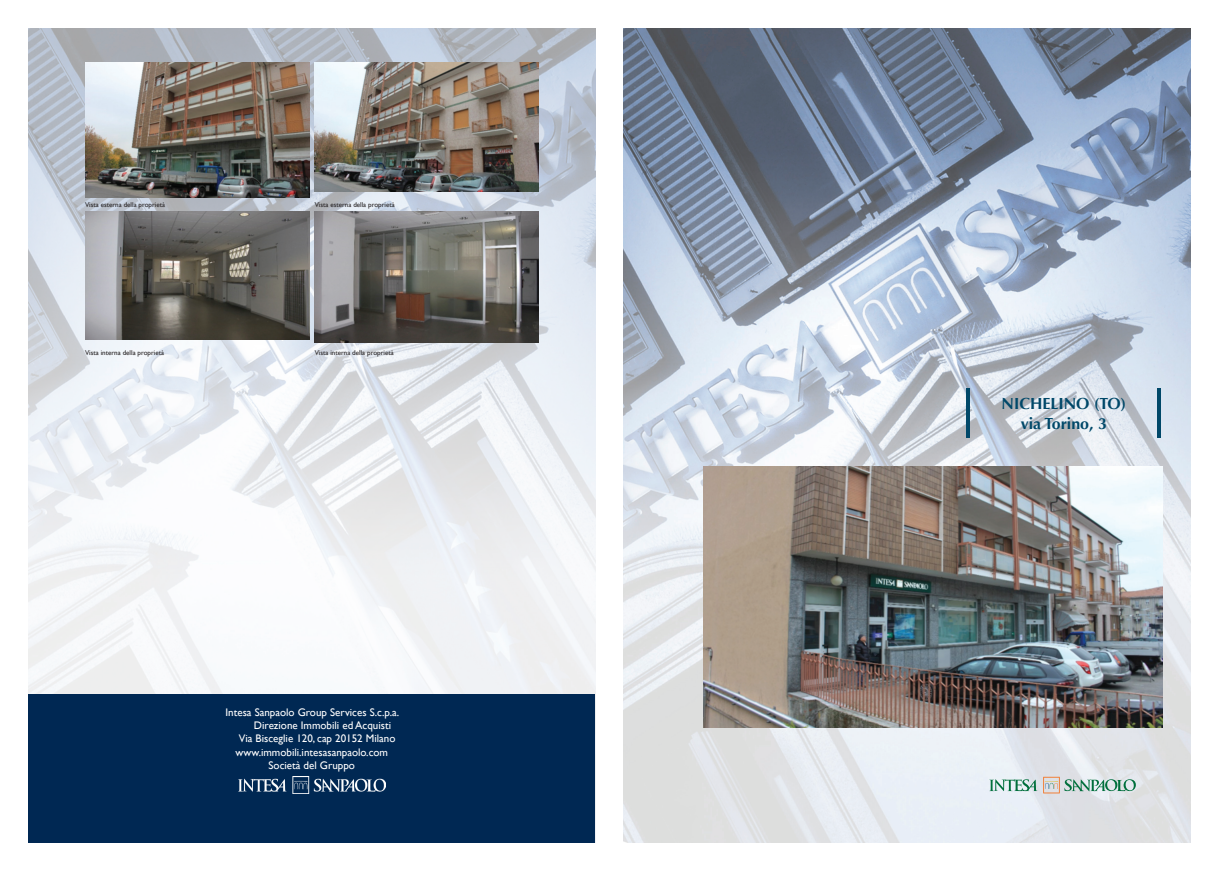
<style>
.page{position:relative;width:1219px;height:871px;background:#fff}
.page>*{position:absolute;margin:0;border:0;box-sizing:border-box;transform-origin:0 0}
.t1{font:700 16px/20px "Optima";color:#004869;text-align:center}
.t2{font:11px "Gill Sans";color:#fff}
.t3{font:7px "Gill Sans";color:#231f20}
</style>
<div class="page">
<img style="left:624px;top:28px;width:567px;height:814px">
<img style="left:28px;top:28px;width:567px;height:665px">
<div style="left:28px;top:693px;width:567px;height:149px;background:#002853"></div>
<svg style="left:989px;top:779px;width:48px;height:11px"></svg>
<svg style="left:1043px;top:776px;width:93px;height:17px;background:#b5c8bf"></svg>
<hr style="left:966px;top:388px;width:3px;height:49px;background:#004869">
<hr style="left:1157px;top:388px;width:4px;height:49px;background:#004869">
<img style="left:239px;top:776px;width:146px;height:17px">
<img style="left:704px;top:466px;width:458px;height:261px">
<img style="left:85px;top:62px;width:224px;height:135px">
<img style="left:315px;top:62px;width:224px;height:130px">
<img style="left:85px;top:211px;width:224px;height:128px">
<img style="left:315px;top:211px;width:224px;height:132px">
<p class="t3" style="left:85px;top:200px;width:82px">Vista esterna della proprietà</p>
<p class="t3" style="left:315px;top:200px;width:82px">Vista esterna della proprietà</p>
<p class="t3" style="left:85px;top:348px;width:81px">Vista interna della proprietà</p>
<p class="t3" style="left:315px;top:348px;width:81px">Vista interna della proprietà</p>
<p class="t2" style="left:225px;top:705px;width:175px">Intesa Sanpaolo Group Services S.c.p.a.</p>
<p class="t2" style="left:254px;top:718px;width:139px">Direzione Immobili ed Acquisti</p>
<p class="t2" style="left:239px;top:732px;width:158px">Via Bisceglie 120, cap 20152 Milano</p>
<p class="t2" style="left:236px;top:745px;width:154px">www.immobili.intesasanpaolo.com</p>
<p class="t2" style="left:269px;top:758px;width:88px">Società del Gruppo</p>
<h1 class="t1" style="left:1001px;top:394px;width:126px">NICHELINO (TO) via Torino, 3</h1>
</div>
